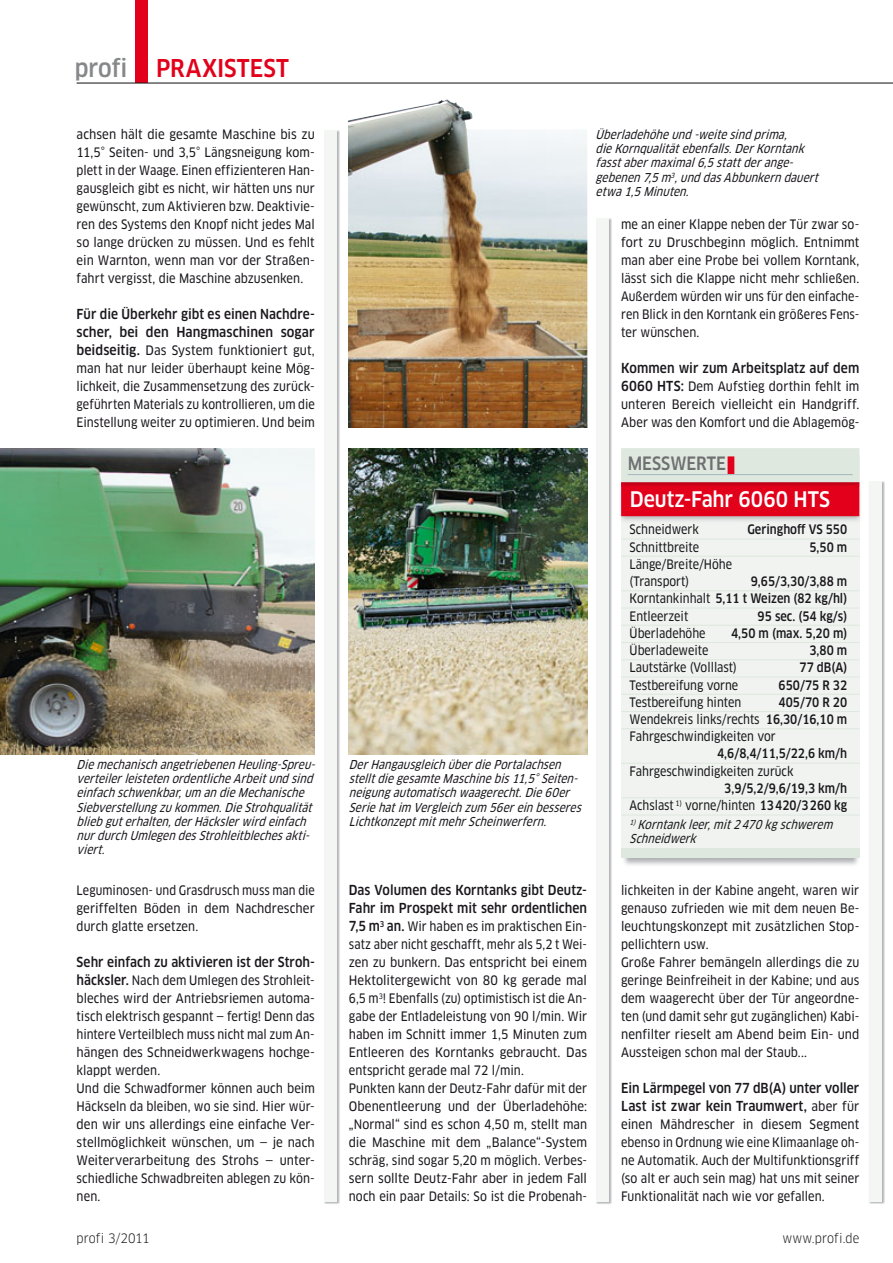
<style>
.page{position:relative;width:893px;height:1263px;background:#fff}
.page>*{position:absolute;margin:0;border:0;box-sizing:border-box;transform-origin:0 0}
.t1{font:500 condensed 24px "Clan OT";letter-spacing:-.005em;color:#e2001a}
.t2{font:500 condensed 21px "Clan OT";color:#fff}
.t3{font:500 condensed 18px "Clan OT";color:#6f7072}
.t4{font:500 condensed 13.5px/18px "Clan OT";letter-spacing:.005em;color:#1a171c}
.t5{font:12.75px/18px "Clan OT Narrow News";color:#1a171c;text-align:justify}
.t6{font:12.75px/18px "Clan OT Narrow News";color:#1a171c;scale:.96 1}
.t7{font:12.75px/17.2px "Clan OT Narrow News";color:#1a171c;scale:.95 1}
.t8{font:500 condensed 12.75px/17.2px "Clan OT";color:#1a171c;text-align:right;scale:.95 1}
.t9{font:12.75px/18px "Clan OT Narrow News";color:#1a171c;text-align:justify;scale:.94 1}
.t10{font:condensed 12.75px "Clan OT";letter-spacing:.005em;color:#1a171c}
.t11{font:italic 12px/14.2px "Clan OT Narrow News";letter-spacing:.005em;color:#1a171c;scale:.95 1}
.s1{color:#87888a}
.s2{font-family:"Clan OT";font-weight:500;font-stretch:condensed;font-size:13.5px}
.s3{font-weight:900;font-size:23.4px;color:#e2001a}
.s4{font-family:"Clan OT Narrow News";font-weight:400;font-stretch:normal}
.s5{font-family:"Clan OT";font-weight:500;font-stretch:condensed}
.s6{font-family:"Clan OT Narrow News";font-weight:400;font-stretch:normal;font-size:12.75px}
</style>
<div class="page">
<img style="left:869px;top:481px;width:15px;height:723px">
<div style="left:868px;top:481px;width:13px;height:721px;background:#f3f6f3"></div>
<img style="left:324px;top:130px;width:15px;height:1074px">
<div style="left:324px;top:130px;width:13px;height:1072px;background:#f3f6f3"></div>
<img style="left:596px;top:218px;width:16px;height:986px">
<div style="left:596px;top:218px;width:13px;height:984px;background:#f3f6f3"></div>
<img style="left:624px;top:858px;width:234px;height:7px">
<div style="left:621px;top:847px;width:238px;height:11px;background:#dfe8df"></div>
<div style="left:621px;top:516px;width:238px;height:331px;background:#f0f3f0"></div>
<hr style="left:621px;top:539px;width:238px;height:1px;background:#dfe8df">
<hr style="left:621px;top:556px;width:238px;height:1px;background:#dfe8df">
<hr style="left:621px;top:590px;width:238px;height:1px;background:#dfe8df">
<hr style="left:621px;top:608px;width:238px;height:1px;background:#dfe8df">
<hr style="left:621px;top:625px;width:238px;height:1px;background:#dfe8df">
<hr style="left:621px;top:642px;width:238px;height:1px;background:#dfe8df">
<hr style="left:621px;top:659px;width:238px;height:1px;background:#dfe8df">
<hr style="left:621px;top:677px;width:238px;height:1px;background:#dfe8df">
<hr style="left:621px;top:694px;width:238px;height:1px;background:#dfe8df">
<hr style="left:621px;top:711px;width:238px;height:1px;background:#dfe8df">
<hr style="left:621px;top:728px;width:238px;height:1px;background:#dfe8df">
<hr style="left:621px;top:763px;width:238px;height:1px;background:#dfe8df">
<hr style="left:621px;top:797px;width:238px;height:1px;background:#dfe8df">
<hr style="left:621px;top:815px;width:238px;height:1px;background:#dfe8df">
<img style="left:859px;top:484px;width:2px;height:39px">
<div style="left:621px;top:487px;width:238px;height:29px;background:#e2001a"></div>
<img style="left:625px;top:487px;width:229px;height:1px">
<img style="left:621px;top:482px;width:238px;height:5px">
<div style="left:623px;top:450px;width:234px;height:30px;background:#dfe8df"></div>
<hr style="left:627px;top:474px;width:225px;height:1px;background:#a7bbc1">
<div style="left:621px;top:448px;width:238px;height:34px;border:4px solid #dfe8df"></div>
<img style="left:349px;top:99px;width:238px;height:328px">
<img style="left:0;top:448px;width:315px;height:306px">
<img style="left:349px;top:448px;width:238px;height:306px">
<div style="left:135px;top:0;width:13px;height:83px;background:#e2001a"></div>
<hr style="left:77px;top:83px;width:815px;height:1px;background:#1a171c">
<h1 class="t1" style="left:75px;top:58px;width:216px"><span class="s1">profi</span> PRAXISTEST</h1>
<p class="t5" style="left:77px;top:126px;width:240px">achsen hält die gesamte Maschine bis zu 11,5° Seiten- und 3,5° Längsneigung kom&shy;plett in der Waage. Einen effizienteren Han&shy;gausgleich gibt es nicht, wir hätten uns nur gewünscht, zum Aktivieren bzw. Deaktivie&shy;ren des Systems den Knopf nicht jedes Mal so lange drücken zu müssen. Und es fehlt ein Warnton, wenn man vor der Straßen&shy;fahrt vergisst, die Maschine abzusenken.</p>
<p class="t4" style="left:77px;top:306px;width:240px">Für die Überkehr gibt es einen Nachdre&shy;scher, bei den Hangmaschinen sogar</p>
<p class="t5" style="left:77px;top:342px;width:240px"><span class="s2">beidseitig.</span> Das System funktioniert gut, man hat nur leider überhaupt keine Mög&shy;lichkeit, die Zusammensetzung des zurück&shy;geführten Materials zu kontrollieren, um die Einstellung weiter zu optimieren. Und beim</p>
<p class="t11" style="left:77px;top:758px;width:255px">Die mechanisch angetriebenen Heuling-Spreu&shy;verteilerleisteten ordentliche Arbeitund sind einfach schwenkbar,um an die Mechanische Siebverstellung zu kommen.Die Strohqualität blieb guterhalten,derHäckslerwird einfach nurdurch Umlegen desStrohleitblechesakti&shy;viert.</p>
<p class="t11" style="left:349px;top:758px;width:249px">DerHangausgleich überdie Portalachsen stelltdie gesamte Maschine bis11,5°Seiten&shy;neigung automatisch waagerecht.Die 60er Serie hatim Vergleich zum 56erein besseres LichtkonzeptmitmehrScheinwerfern.</p>
<p class="t11" style="left:595px;top:128px;width:238px">Überladehöhe und -weite sind prima,<br>die Kornqualitätebenfalls.DerKorntank fasstabermaximal6,5 stattderange&shy;gebenen 7,5 m<sup>3</sup>,und dasAbbunkern dauert etwa 1,5 Minuten.</p>
<p class="t5" style="left:621px;top:216px;width:240px">me an einer Klappe neben der Tür zwar so&shy;fort zu Druschbeginn möglich. Entnimmt man aber eine Probe bei vollem Korntank, lässt sich die Klappe nicht mehr schließen.<br>Außerdem würden wir uns für den einfache&shy;ren Blick in den Korntank ein größeres Fens&shy;ter wünschen.</p>
<p class="t4" style="left:621px;top:360px;width:240px">Kommen wir zum Arbeitsplatz auf dem</p>
<p class="t5" style="left:621px;top:378px;width:240px"><span class="s2">6060 HTS:</span> Dem Aufstieg dorthin fehlt im unteren Bereich vielleicht ein Handgriff.<br>Aber was den Komfort und die Ablagemög-</p>
<h3 class="t3" style="left:627px;top:456px;width:110px">MESSWERTE<span class="s3">I</span></h3>
<h2 class="t2" style="left:630px;top:491px;width:202px">Deutz-Fahr 6060 HTS</h2>
<p class="t7" style="left:629px;top:521px;width:74px">Schneidwerk</p>
<p class="t8" style="left:747px;top:521px;width:106px">Geringhoff VS 550</p>
<p class="t7" style="left:629px;top:539px;width:75px">Schnittbreite</p>
<p class="t8" style="left:809px;top:539px;width:41px">5,50 m</p>
<p class="t7" style="left:629px;top:556px;width:109px">Länge/Breite/Höhe (Transport)</p>
<p class="t8" style="left:629px;top:573px;width:230px">9,65/3,30/3,88 m<br><span class="s4">Korntankinhalt</span> 5,11 t Weizen (82 kg/hl)</p>
<p class="t7" style="left:629px;top:608px;width:63px">Entleerzeit</p>
<p class="t8" style="left:757px;top:608px;width:96px">95 sec. (54 kg/s)</p>
<p class="t7" style="left:629px;top:625px;width:81px">Überladehöhe</p>
<p class="t8" style="left:731px;top:625px;width:124px">4,50 m (max. 5,20 m)</p>
<p class="t7" style="left:629px;top:642px;width:84px">Überladeweite</p>
<p class="t8" style="left:809px;top:642px;width:41px">3,80 m</p>
<p class="t7" style="left:629px;top:659px;width:114px">Lautstärke (Volllast)</p>
<p class="t8" style="left:799px;top:659px;width:52px">77 dB(A)</p>
<p class="t7" style="left:629px;top:677px;width:116px">Testbereifung vorne</p>
<p class="t8" style="left:778px;top:677px;width:74px">650/75 R 32</p>
<p class="t7" style="left:629px;top:694px;width:119px">Testbereifung hinten</p>
<p class="t8" style="left:778px;top:694px;width:74px">405/70 R 20</p>
<p class="t7" style="left:629px;top:711px;width:230px">Wendekreis links/rechts <span class="s5">16,30/16,10 m<br></span>Fahrgeschwindigkeiten vor</p>
<p class="t8" style="left:717px;top:746px;width:138px">4,6/8,4/11,5/22,6 km/h</p>
<p class="t7" style="left:629px;top:763px;width:174px">Fahrgeschwindigkeiten zurück</p>
<p class="t8" style="left:724px;top:780px;width:131px">3,9/5,2/9,6/19,3 km/h</p>
<p class="t9" style="left:629px;top:797px;width:233px">Achslast <sup>1)</sup> vorne/hinten <span class="s5">13 420/3 260 kg</span></p>
<p class="t11" style="left:629px;top:818px;width:218px"><sup>1)</sup> Korntank leer,mit2 470 kg schwerem<br>Schneidwerk</p>
<p class="t9" style="left:77px;top:882px;width:255px">Leguminosen- und Grasdrusch muss man die geriffelten Böden in dem Nachdrescher durch glatte ersetzen.</p>
<p class="t4" style="left:77px;top:954px;width:240px">Sehr einfach zu aktivieren ist der Stroh-</p>
<p class="t5" style="left:77px;top:972px;width:240px;text-align:left"><span class="s2">häcksler.</span> Nach dem Umlegen des Strohleit&shy;bleches wird der Antriebsriemen automa&shy;tisch elektrisch gespannt — fertig! Denn das hintere Verteilblech muss nicht mal zum An&shy;hängen des Schneidwerkwagens hochge&shy;klappt werden.<br>Und die Schwadformer können auch beim Häckseln da bleiben, wo sie sind. Hier wür&shy;den wir uns allerdings eine einfache Ver&shy;stellmöglichkeit wünschen, um — je nach Weiterverarbeitung des Strohs — unter&shy;schiedliche Schwadbreiten ablegen zu kön&shy;nen.</p>
<p class="t4" style="left:349px;top:882px;width:240px">Das Volumen des Korntanks gibt Deutz-<br>Fahr im Prospekt mit sehr ordentlichen</p>
<p class="t6" style="left:349px;top:918px;width:250px"><span class="s2">7,5 m</span><sup>3</sup> <span class="s2">an.</span> Wir haben es im praktischen Ein&shy;satz aber nicht geschafft, mehr als 5,2 t Wei&shy;zen zu bunkern. Das entspricht bei einem Hektolitergewicht von 80 kg gerade mal 6,5 m<sup>3</sup>! Ebenfalls (zu) optimistisch ist die An&shy;gabe der Entladeleistung von 90 l/min. Wir haben im Schnitt immer 1,5 Minuten zum Entleeren des Korntanks gebraucht. Das entspricht gerade mal 72 l/min.<br>Punkten kann der Deutz-Fahr dafür mit der Obenentleerung und der Überladehöhe: „Normal“ sind es schon 4,50 m, stellt man die Maschine mit dem „Balance“-System schräg, sind sogar 5,20 m möglich. Verbes&shy;sern sollte Deutz-Fahr aber in jedem Fall noch ein paar Details: So ist die Probenah-</p>
<p class="t5" style="left:621px;top:882px;width:240px;text-align:left">lichkeiten in der Kabine angeht, waren wir genauso zufrieden wie mit dem neuen Be&shy;leuchtungskonzept mit zusätzlichen Stop&shy;pellichtern usw.<br>Große Fahrer bemängeln allerdings die zu geringe Beinfreiheit in der Kabine; und aus dem waagerecht über der Tür angeordne&shy;ten (und damit sehr gut zugänglichen) Kabi&shy;nenfilter rieselt am Abend beim Ein- und Aussteigen schon mal der Staub...</p>
<p class="t4" style="left:621px;top:1080px;width:240px">Ein Lärmpegel von 77 dB(A) unter voller<br>Last ist zwar kein Traumwert, <span class="s6">aber für</span></p>
<p class="t5" style="left:621px;top:1116px;width:240px">einen Mähdrescher in diesem Segment ebenso in Ordnung wie eine Klimaanlage oh&shy;ne Automatik. Auch der Multifunktionsgriff (so alt er auch sein mag) hat uns mit seiner Funktionalität nach wie vor gefallen.</p>
<p class="t10" style="left:77px;top:1233px;width:75px">profi 3/2011</p>
<p class="t10" style="left:782px;top:1233px;width:79px">www.profi.de</p>
</div>
